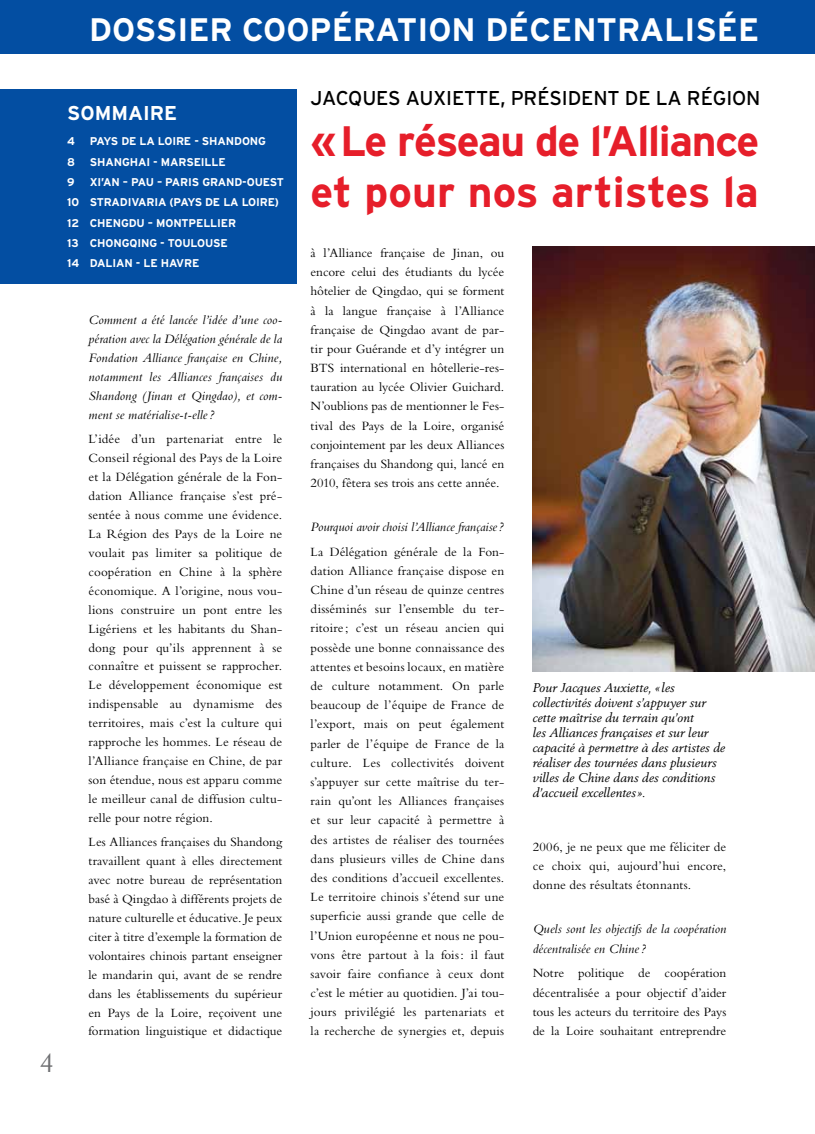
<style>
.page{position:relative;width:815px;height:1134px;background:#fff}
.page>*{position:absolute;margin:0;border:0;box-sizing:border-box;transform-origin:0 0}
.t1{font:700 42.5px/51px "Interstate";letter-spacing:-.03em;color:#e61e2a}
.t2{font:700 32.5px "Interstate";color:#fff}
.t3{font:25px "Berling";color:#6d6e71}
.t4{font:20px "Interstate";letter-spacing:-.005em;color:#000}
.t5{font:700 20px "Interstate";color:#fff}
.t6{font:italic 13.38px/18.9px "Bembo";letter-spacing:.005em;color:#000}
.t7{font:13.12px/19.2px "Bembo";letter-spacing:.005em;color:#000;text-align:justify}
.t8{font:italic 12.5px/15px "Berling";letter-spacing:.01em;color:#000}
.t9{font:700 11.25px/20.4px "Interstate";letter-spacing:-.01em;color:#fff}
</style>
<div class="page">
<div style="left:0;top:0;width:815px;height:54px;background:#034ea2"></div>
<img style="left:533px;top:247px;width:282px;height:424px">
<div style="left:0;top:89px;width:296px;height:194px;background:#034ea2"></div>
<h2 class="t2" style="left:89px;top:11px;width:671px">DOSSIER COOPÉRATION DÉCENTRALISÉE</h2>
<h3 class="t5" style="left:67px;top:102px;width:74px">SOMMAIRE</h3>
<p class="t9" style="left:67px;top:131px;width:9px">4</p>
<p class="t9" style="left:90px;top:131px;width:178px">PAYS DE LA LOIRE - SHANDONG</p>
<p class="t9" style="left:67px;top:151px;width:9px">8</p>
<p class="t9" style="left:90px;top:151px;width:137px">SHANGHAI - MARSEILLE</p>
<p class="t9" style="left:67px;top:172px;width:9px">9</p>
<p class="t9" style="left:67px;top:172px;width:218px;text-indent:22px">XI ’AN – PAU – PARIS GRAND-OUEST<br>10 STRADIVARIA (PAYS DE LA LOIRE)<br>12 CHENGDU – MONTPELLIER<br>13 CHONGQING - TOULOUSE<br>14 DALIAN - LE HAVRE</p>
<h3 class="t3" style="left:40px;top:1048px;width:15px">4</h3>
<p class="t6" style="left:89px;top:311px;width:195px;text-align:justify">Comment a été lancée l’idée d’une coo&shy;pération avec la Délégation générale de la Fondation Alliance française en Chine, notamment les Alliances françaises du Shandong (Jinan et Qingdao), et com&shy;ment se matérialise-t-elle?</p>
<p class="t7" style="left:89px;top:430px;width:195px;line-height:18.9px">L’idée d’un partenariat entre le Conseil régional des Pays de la Loire et la Délégation générale de la Fon&shy;dation Alliance française s’est pré&shy;sentée à nous comme une évidence.<br>La Région des Pays de la Loire ne voulait pas limiter sa politique de coopération en Chine à la sphère économique. A l’origine, nous vou&shy;lions construire un pont entre les Ligériens et les habitants du Shan&shy;dong pour qu’ils apprennent à se connaître et puissent se rapprocher.<br>Le développement économique est indispensable au dynamisme des territoires, mais c’est la culture qui rapproche les hommes. Le réseau de l’Alliance française en Chine, de par son étendue, nous est apparu comme le meilleur canal de diffusion cultu&shy;relle pour notre région.</p>
<p class="t7" style="left:89px;top:832px;width:195px;line-height:18.9px">Les Alliances françaises du Shandong travaillent quant à elles directement avec notre bureau de représentation basé à Qingdao à différents projets de nature culturelle et éducative. Je peux citer à titre d’exemple la formation de volontaires chinois partant enseigner le mandarin qui, avant de se rendre dans les établissements du supérieur en Pays de la Loire, reçoivent une formation linguistique et didactique</p>
<h3 class="t4" style="left:311px;top:86px;width:271px">JACQUES AUXI ETTE, PRÉSIDEN</h3>
<h3 class="t4" style="left:608px;top:86px;width:151px">T DE LA RÉGION</h3>
<h1 class="t1" style="left:311px;top:115px;width:450px">«LE RÉSEAU DE L’ALLIANCE<br>ET POUR NOS ARTISTES LA</h1>
<p class="t7" style="left:311px;top:243px;width:195px">à l’Alliance française de Jinan, ou encore celui des étudiants du lycée hôtelier de Qingdao, qui se forment à la langue française à l’Alliance française de Qingdao avant de par&shy;tir pour Guérande et d’y intégrer un BTS international en hôtellerie-res&shy;tauration au lycée Olivier Guichard.<br>N’oublions pas de mentionner le Fes&shy;tival des Pays de la Loire, organisé conjointement par les deux Alliances françaises du Shandong qui, lancé en 2010, fêtera ses trois ans cette année.</p>
<p class="t6" style="left:311px;top:517px;width:195px">Pourquoi avoir choisi l’Alliance française?</p>
<p class="t7" style="left:311px;top:542px;width:195px">La Délégation générale de la Fon&shy;dation Alliance française dispose en Chine d’un réseau de quinze centres disséminés sur l’ensemble du ter&shy;ritoire ; c’est un réseau ancien qui possède une bonne connaissance des attentes et besoins locaux, en matière de culture notamment. On parle beaucoup de l’équipe de France de l’export, mais on peut également parler de l’équipe de France de la culture. Les collectivités doivent s’appuyer sur cette maîtrise du ter&shy;rain qu’ont les Alliances françaises et sur leur capacité à permettre à des artistes de réaliser des tournées dans plusieurs villes de Chine dans des conditions d’accueil excellentes.<br>Le territoire chinois s’étend sur une superficie aussi grande que celle de l’Union européenne et nous ne pou&shy;vons être partout à la fois: il faut savoir faire confiance à ceux dont c’est le métier au quotidien. J’ai tou&shy;jours privilégié les partenariats et la recherche de synergies et, depuis</p>
<p class="t8" style="left:533px;top:680px;width:194px">Pour Jacques Auxiette, «les collectivités doivent s’appuyer sur cette maîtrise du terrain qu’ont<br>les Alliances françaises et sur leur capacité à permettre à des artistes de réaliser des tournées dans plusieurs villes de Chine dans des conditions d’accueil excellentes».</p>
<p class="t7" style="left:533px;top:836px;width:195px">2006, je ne peux que me féliciter de ce choix qui, aujourd’hui encore, donne des résultats étonnants.</p>
<p class="t6" style="left:533px;top:919px;width:195px;line-height:19.4px">Quels sont les objectifs de la coopération décentralisée en Chine?</p>
<p class="t7" style="left:533px;top:963px;width:195px">Notre politique de coopération décentralisée a pour objectif d’aider tous les acteurs du territoire des Pays de la Loire souhaitant entreprendre</p>
</div>
